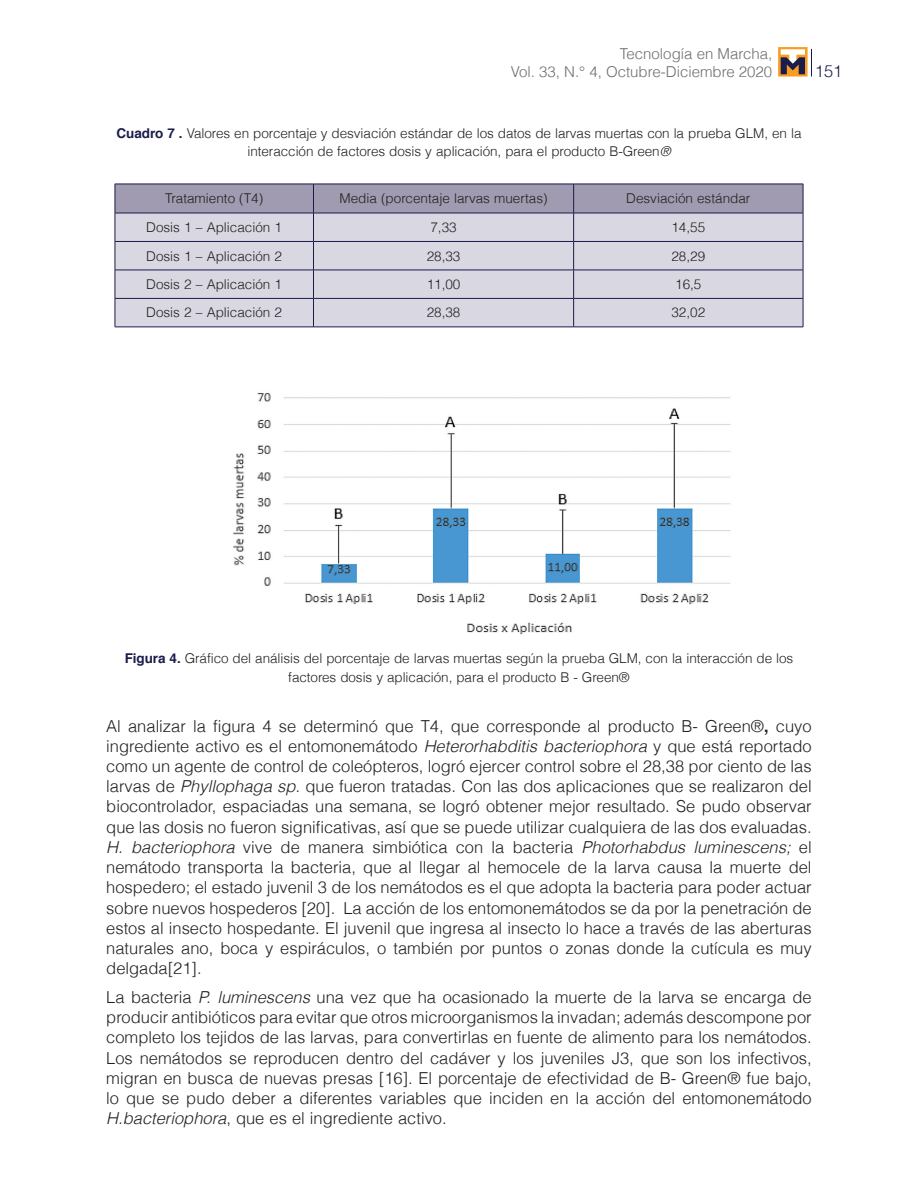
<style>
.page{position:relative;width:918px;height:1188px;background:#fff}
.page>*{position:absolute;margin:0;border:0;box-sizing:border-box;transform-origin:0 0}
.t1{font:300 16.5px/20.2px "Helvetica";color:#231f20;text-align:justify}
.t2{font:300 16.5px "Helvetica";color:#1a1c4c}
.t3{font:300 15px/18px "Helvetica";color:#6c6d70;text-align:right}
.t4{font:300 13.5px/18.5px "Helvetica";letter-spacing:-.005em;color:#231f20;text-align:center}
.s1{font-weight:700;color:#1a1c4c}
.s2{font-weight:700}
.s3{font-style:italic}
</style>
<div class="page">
<svg style="left:811px;top:49px;width:1px;height:28px"></svg>
<svg style="left:778px;top:47px;width:30px;height:30px"></svg>
<svg style="left:781px;top:49px;width:24px;height:25px"></svg>
<svg style="left:115px;top:184px;width:689px;height:143px;background:#c6c3d1"></svg>
<hr style="left:115px;top:327px;width:198px;height:1px;background:#1a1c4c">
<hr style="left:313px;top:327px;width:261px;height:1px;background:#1a1c4c">
<hr style="left:574px;top:327px;width:229px;height:1px;background:#1a1c4c">
<img style="left:233px;top:393px;width:498px;height:242px">
<p class="t3" style="left:511px;top:44px;width:263px">Tecnología en Marcha,<br>Vol. 33, N.° 4, Octubre-Diciembre 2020</p>
<p class="t2" style="left:815px;top:57px;width:29px">151</p>
<p class="t4" style="left:117px;top:123px;width:686px"><span class="s1">Cuadro 7</span> <span class="s2">.</span> Valores en porcentaje y desviación estándar de los datos de larvas muertas con la prueba GLM, en la interacción de factores dosis y aplicación, para el producto B-Green<span class="s3">®</span></p>
<p class="t4" style="left:165px;top:189px;width:100px">Tratamiento (T4)</p>
<p class="t4" style="left:339px;top:189px;width:210px">Media (porcentaje larvas muertas)</p>
<p class="t4" style="left:626px;top:189px;width:126px">Desviación estándar</p>
<p class="t4" style="left:146px;top:217px;width:137px">Dosis 1 – Aplicación 1</p>
<p class="t4" style="left:430px;top:217px;width:28px">7,33</p>
<p class="t4" style="left:671px;top:217px;width:35px">14,55</p>
<p class="t4" style="left:146px;top:246px;width:137px">Dosis 1 – Aplicación 2</p>
<p class="t4" style="left:427px;top:246px;width:35px">28,33</p>
<p class="t4" style="left:671px;top:246px;width:35px">28,29</p>
<p class="t4" style="left:146px;top:274px;width:137px">Dosis 2 – Aplicación 1</p>
<p class="t4" style="left:427px;top:274px;width:35px">11,00</p>
<p class="t4" style="left:675px;top:274px;width:28px">16,5</p>
<p class="t4" style="left:146px;top:303px;width:137px">Dosis 2 – Aplicación 2</p>
<p class="t4" style="left:427px;top:303px;width:35px">28,38</p>
<p class="t4" style="left:671px;top:303px;width:35px">32,02</p>
<p class="t4" style="left:125px;top:649px;width:670px"><span class="s1">Figura 4.</span> Gráfico del análisis del porcentaje de larvas muertas según la prueba GLM, con la interacción de los factores dosis y aplicación, para el producto B - Green®</p>
<p class="t1" style="left:106px;top:715px;width:707px">Al analizar la figura 4 se determinó que T4, que corresponde al producto B- Green®<span class="s2">,</span> cuyo ingrediente activo es el entomonemátodo <span class="s3">Heterorhabditis bacteriophora</span> y que está reportado como un agente de control de coleópteros, logró ejercer control sobre el 28,38 por ciento de las larvas de <span class="s3">Phyllophaga sp.</span> que fueron tratadas. Con las dos aplicaciones que se realizaron del biocontrolador, espaciadas una semana, se logró obtener mejor resultado. Se pudo observar que las dosis no fueron significativas, así que se puede utilizar cualquiera de las dos evaluadas.<br><span class="s3">H. bacteriophora</span> vive de manera simbiótica con la bacteria <span class="s3">Photorhabdus luminescens;</span> el nemátodo transporta la bacteria, que al llegar al hemocele de la larva causa la muerte del hospedero; el estado juvenil 3 de los nemátodos es el que adopta la bacteria para poder actuar sobre nuevos hospederos [20]. La acción de los entomonemátodos se da por la penetración de estos al insecto hospedante. El juvenil que ingresa al insecto lo hace a través de las aberturas naturales ano, boca y espiráculos, o también por puntos o zonas donde la cutícula es muy delgada[21].</p>
<p class="t1" style="left:106px;top:986px;width:707px">La bacteria <span class="s3">P. luminescens</span> una vez que ha ocasionado la muerte de la larva se encarga de producir antibióticos para evitar que otros microorganismos la invadan; además descompone por completo los tejidos de las larvas, para convertirlas en fuente de alimento para los nemátodos.<br>Los nemátodos se reproducen dentro del cadáver y los juveniles J3, que son los infectivos, migran en busca de nuevas presas [16]. El porcentaje de efectividad de B- Green® fue bajo, lo que se pudo deber a diferentes variables que inciden en la acción del entomonemátodo <span class="s3">H.bacteriophora</span>, que es el ingrediente activo.</p>
</div>
